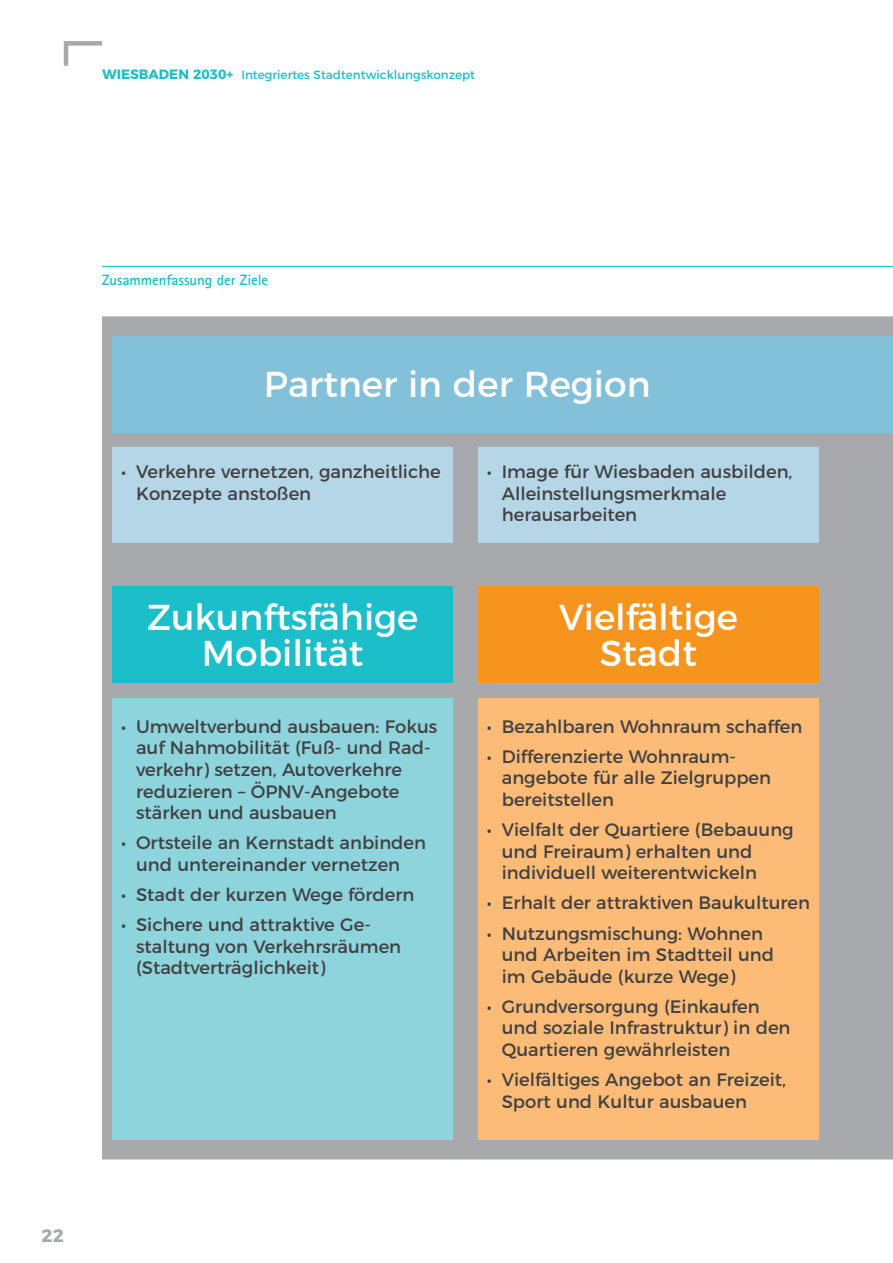
<style>
.page{position:relative;width:893px;height:1263px;background:#fff}
.page>*{position:absolute;margin:0;border:0;box-sizing:border-box;transform-origin:0 0}
.t1{font:36px/36px "Montserrat";color:#fff;text-align:center}
.t2{font:18px/21.6px "Montserrat";color:#414042}
.t3{font:700 18px "Montserrat";color:#a7a9ac}
.t4{font:700 15px "Agfa Rotis Sans Serif";letter-spacing:-.005em;color:#1cbeca}
.t5{font:12px "Montserrat";color:#1cbeca}
.s1{font-weight:700;font-size:13.5px}
</style>
<div class="page">
<svg style="left:63px;top:41px;width:39px;height:25px"></svg>
<div style="left:102px;top:316px;width:791px;height:843px;background:#a7a9ac"></div>
<div style="left:113px;top:447px;width:340px;height:96px;background:#b4d6e7"></div>
<div style="left:113px;top:698px;width:340px;height:442px;background:#8ed4dc"></div>
<div style="left:113px;top:587px;width:340px;height:96px;background:#1cbeca"></div>
<div style="left:478px;top:447px;width:341px;height:96px;background:#b4d6e7"></div>
<div style="left:478px;top:698px;width:341px;height:442px;background:#fcbb76"></div>
<div style="left:478px;top:587px;width:341px;height:96px;background:#f7941e"></div>
<div style="left:113px;top:336px;width:780px;height:97px;background:#83c1db"></div>
<hr style="left:102px;top:266px;width:791px;height:1px;background:#1cbeca">
<p class="t5" style="left:102px;top:65px;width:375px"><span class="s1">WIESBADEN 2030+</span> Integriertes Stadtentwicklungskonzept</p>
<p class="t4" style="left:102px;top:271px;width:168px">Zusammenfassung der Ziele</p>
<h1 class="t1" style="left:264px;top:363px;width:388px">Partner in der Region</h1>
<p class="t2" style="left:136px;top:459px;width:306px;text-indent:-15px">• Verkehre vernetzen, ganzheitliche<br>Konzepte anstoßen</p>
<h1 class="t1" style="left:147px;top:596px;width:273px">Zukunftsfähige<br>Mobilität</h1>
<p class="t2" style="left:136px;top:714px;width:303px;text-indent:-15px">• Umweltverbund ausbauen: Fokus auf Nahmobilität (Fuß- und Rad&shy;verkehr) setzen, Autoverkehre reduzieren – ÖPNV-Angebote stärken und ausbauen</p>
<p class="t2" style="left:136px;top:831px;width:291px;text-indent:-15px">• Ortsteile an Kernstadt anbinden und untereinander vernetzen</p>
<p class="t2" style="left:121px;top:882px;width:295px">• Stadt der kurzen Wege fördern</p>
<p class="t2" style="left:136px;top:912px;width:267px;text-indent:-15px">• Sichere und attraktive Ge&shy;staltung von Verkehrsräumen (Stadtverträglichkeit)</p>
<p class="t2" style="left:502px;top:459px;width:292px;text-indent:-15px">• Image für Wiesbaden ausbilden,<br>Alleinstellungsmerkmale herausarbeiten</p>
<h1 class="t1" style="left:559px;top:596px;width:180px">Vielfältige<br>Stadt</h1>
<p class="t2" style="left:487px;top:714px;width:317px">• Bezahlbaren Wohnraum schaffen</p>
<p class="t2" style="left:502px;top:744px;width:271px;text-indent:-15px">• Differenzierte Wohnraum&shy;angebote für alle Zielgruppen bereitstellen</p>
<p class="t2" style="left:502px;top:817px;width:293px;text-indent:-15px">• Vielfalt der Quartiere (Bebauung und Freiraum) erhalten und individuell weiterentwickeln</p>
<p class="t2" style="left:487px;top:891px;width:325px">• Erhalt der attraktiven Baukulturen</p>
<p class="t2" style="left:502px;top:921px;width:274px;text-indent:-15px">• Nutzungsmischung: Wohnen und Arbeiten im Stadtteil und im Gebäude (kurze Wege)</p>
<p class="t2" style="left:502px;top:994px;width:290px;text-indent:-15px">• Grundversorgung (Einkaufen und soziale Infrastruktur) in den<br>Quartieren gewährleisten</p>
<p class="t2" style="left:502px;top:1067px;width:286px;text-indent:-15px">• Vielfältiges Angebot an Freizeit,<br>Sport und Kultur ausbauen</p>
<p class="t3" style="left:42px;top:1220px;width:24px">22</p>
</div>
